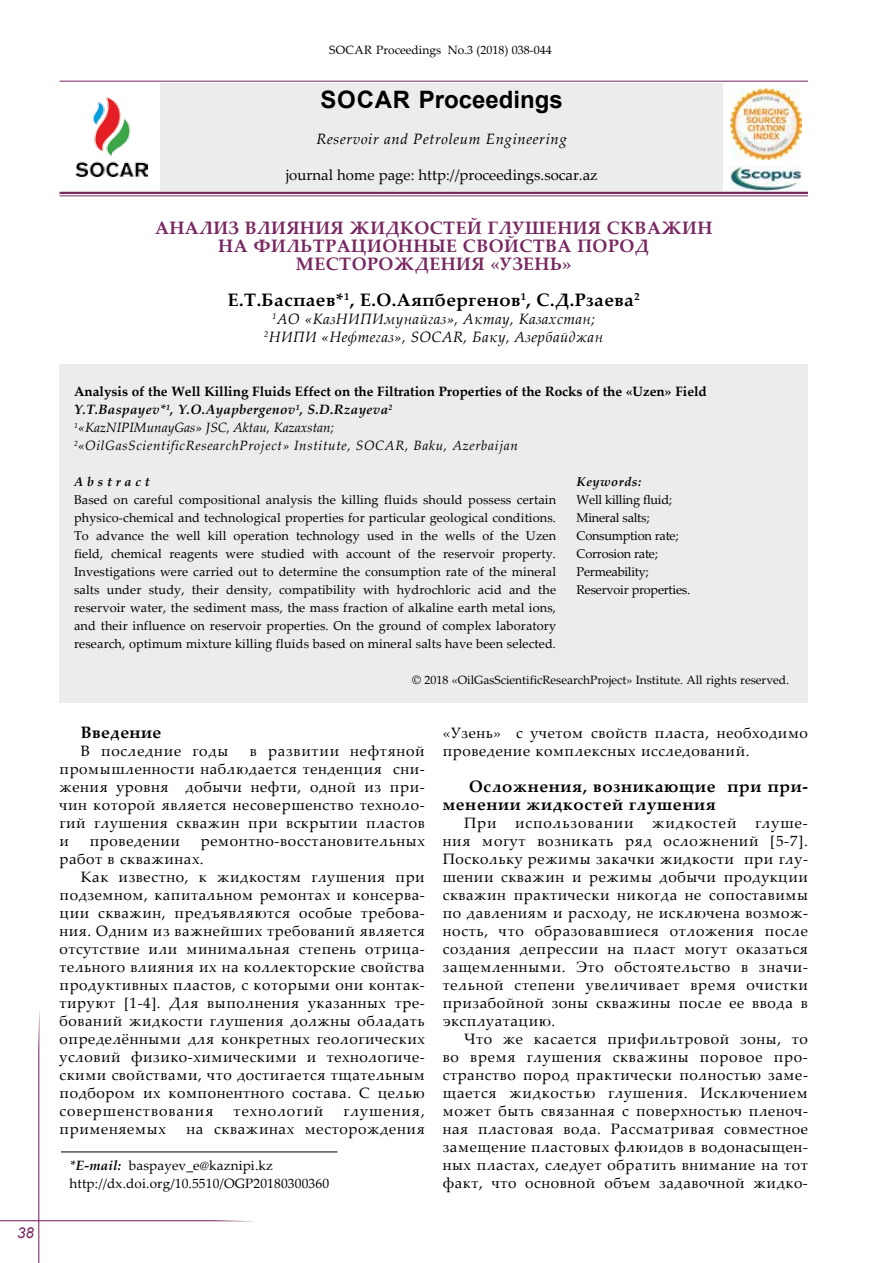
<style>
.page{position:relative;width:893px;height:1263px;background:#fff}
.page>*{position:absolute;margin:0;border:0;box-sizing:border-box;transform-origin:0 0}
.t1{font:700 24px "Arial";color:#000}
.t2{font:700 18px/18px "Palatino Linotype";letter-spacing:.025em;color:#782761;text-align:center}
.t3{font:700 18px "Palatino Linotype";letter-spacing:.025em;color:#000}
.t4{font:700 16.5px/18px "Palatino Linotype";letter-spacing:.04em;color:#000}
.t5{font:15px/18px "Palatino Linotype";letter-spacing:.04em;color:#000;text-align:justify}
.t6{font:italic 15px/18px "Palatino Linotype";letter-spacing:.025em;color:#000;text-align:center}
.t7{font:15px "Palatino Linotype";color:#000}
.t8{font:15px "Palatino Linotype";letter-spacing:.065em;color:#000}
.t9{font:italic 15px "Arial";color:#782761}
.t10{font:italic 13.5px/18px "Palatino Linotype";letter-spacing:.05em;color:#000}
.t11{font:13.5px/18px "Palatino Linotype";letter-spacing:.01em;color:#000}
.t12{font:12.75px/18px "Palatino Linotype";letter-spacing:-.02em;color:#000;text-align:justify}
.t13{font:italic 700 12.75px "Palatino Linotype";letter-spacing:.04em;color:#000}
.t14{font:12px "Palatino Linotype";color:#000}
.s1{font-weight:700;font-style:normal}
.s2{font-weight:700}
.s3{font-weight:700;font-style:italic}
</style>
<div class="page">
<svg style="left:0;top:1010px;width:255px;height:253px"></svg>
<div style="left:60px;top:364px;width:748px;height:339px;background:#ececed"></div>
<hr style="left:61px;top:1151px;width:276px;height:1px;background:#000">
<hr style="left:60px;top:192px;width:748px;height:2px;background:#782761">
<hr style="left:60px;top:195px;width:748px;height:1px;background:#782761">
<hr style="left:60px;top:81px;width:748px;height:1px;background:#782761">
<img style="left:731px;top:89px;width:70px;height:70px">
<div style="left:161px;top:83px;width:562px;height:108px;background:#ececed"></div>
<img style="left:731px;top:167px;width:71px;height:23px">
<img style="left:75px;top:97px;width:72px;height:80px">
<p class="t9" style="left:17px;top:1223px;width:18px">38</p>
<p class="t14" style="left:329px;top:41px;width:224px">SOCAR Proceedings No.3 (2018) 038-044</p>
<h1 class="t1" style="left:321px;top:84px;width:244px">SOCAR Proceedings</h1>
<p class="t6" style="left:317px;top:129px;width:252px">Reservoir and Petroleum Engineering</p>
<p class="t7" style="left:286px;top:164px;width:313px">journal home page: http://proceedings.socar.az</p>
<p class="t2" style="left:155px;top:218px;width:559px">АНАЛИЗ ВЛИЯНИЯ ЖИДКОСТЕЙ ГЛУШЕНИЯ СКВАЖИН<br>НА ФИЛЬТРАЦИОННЫЕ СВОЙСТВА ПОРОД<br>МЕСТОРОЖДЕНИЯ «УЗЕНЬ»</p>
<p class="t3" style="left:228px;top:287px;width:413px">Е.Т.Баспаев*<sup>1</sup>, Е.О.Аяпбергенов<sup>1</sup>, С.Д.Рзаева<sup>2</sup></p>
<p class="t6" style="left:264px;top:309px;width:340px"><sup>1</sup>AО «КазНИПИмунайгаз», Актау, Казахстан;<br><sup>2</sup>НИПИ «Нефтегаз», SOCAR, Баку, Азербайджан</p>
<p class="t10" style="left:74px;top:382px;width:634px"><span class="s1">Analysis of the Well Killing Fluids Effect on the Filtration Properties of the Rocks of the «Uzen» Field </span><span class="s2">Y.T.Baspayev*</span><sup>1</sup><span class="s2">, Y.O.Ayapbergenov</span><sup>1</sup><span class="s2">, S.D.Rzayeva</span><sup>2<br></sup><sup>1</sup>«KazNIPIMunayGas» JSC, Aktau, Kazaxstan;<br><sup>2</sup>«OilGasScientificResearchProject» Institute, SOCAR, Baku, Azerbaijan</p>
<p class="t13" style="left:74px;top:473px;width:77px">A b s t r a c t</p>
<p class="t12" style="left:74px;top:490px;width:484px">Based on careful compositional analysis the killing fluids should possess certain physico-chemical and technological properties for particular geological conditions.<br>To advance the well kill operation technology used in the wells of the Uzen field, chemical reagents were studied with account of the reservoir property.<br>Investigations were carried out to determine the consumption rate of the mineral salts under study, their density, compatibility with hydrochloric acid and the reservoir water, the sediment mass, the mass fraction of alkaline earth metal ions, and their influence on reservoir properties. On the ground of complex laboratory research, optimum mixture killing fluids based on mineral salts have been selected.</p>
<p class="t13" style="left:577px;top:473px;width:66px">Keywords:</p>
<p class="t12" style="left:577px;top:490px;width:115px;text-align:left">Well killing fluid;<br>Mineral salts;<br>Consumption rate;<br>Corrosion rate;<br>Permeability;<br>Reservoir properties.</p>
<p class="t14" style="left:412px;top:671px;width:378px">© 2018 «OilGasScientificResearchProject» Institute. All rights reserved.</p>
<p class="t4" style="left:81px;top:723px;width:82px">Введение</p>
<p class="t5" style="left:81px;top:741px;width:149px">В последние годы</p>
<p class="t5" style="left:60px;top:741px;width:367px;text-indent:190px">в развитии нефтяной промышленности наблюдается тенденция сни&shy;жения уровня добычи нефти, одной из при&shy;чин которой является несовершенство техноло&shy;гий глушения скважин при вскрытии пластов и</p>
<p class="t5" style="left:60px;top:831px;width:367px;text-indent:141px">ремонтно-восстановительных работ в скважинах.</p>
<p class="t5" style="left:60px;top:867px;width:367px;text-indent:21px">Как известно, к жидкостям глушения при подземном, капитальном ремонтах и консерва&shy;ции скважин, предъявляются особые требова&shy;ния. Одним из важнейших требований является отсутствие или минимальная степень отрица&shy;тельного влияния их на коллекторские свойства продуктивных пластов, с которыми они контак&shy;тируют [1-4]. Для выполнения указанных тре&shy;бований жидкости глушения должны обладать определёнными для конкретных геологических условий физико-химическими и технологиче&shy;скими свойствами, что достигается тщательным подбором их компонентного состава. С целью совершенствования</p>
<p class="t5" style="left:90px;top:831px;width:92px">проведении</p>
<p class="t8" style="left:234px;top:1100px;width:91px">технологий</p>
<p class="t8" style="left:344px;top:1100px;width:83px">глушения,</p>
<p class="t5" style="left:60px;top:1119px;width:108px">применяемых</p>
<p class="t5" style="left:187px;top:1119px;width:240px">на скважинах месторождения</p>
<p class="t11" style="left:70px;top:1156px;width:261px"><span class="s3">*E-mail:</span> baspayev_e@kaznipi.kz http://dx.doi.org/10.5510/OGP20180300360</p>
<p class="t5" style="left:443px;top:723px;width:367px">«Узень» с учетом свойств пласта, необходимо проведение комплексных исследований.</p>
<p class="t4" style="left:443px;top:777px;width:367px;text-indent:26px">Осложнения, возникающие при при&shy;менении жидкостей глушения</p>
<p class="t5" style="left:443px;top:813px;width:367px;text-indent:21px">При использовании жидкостей глуше&shy;ния могут возникать ряд осложнений [5-7].<br>Поскольку режимы закачки жидкости при глу&shy;шении скважин и режимы добычи продукции скважин практически никогда не сопоставимы по давлениям и расходу, не исключена возмож&shy;ность, что образовавшиеся отложения после создания депрессии на пласт могут оказаться защемленными. Это обстоятельство в значи&shy;тельной степени увеличивает время очистки призабойной зоны скважины после ее ввода в эксплуатацию.</p>
<p class="t5" style="left:443px;top:1029px;width:367px;text-indent:21px">Что же касается прифильтровой зоны, то во время глушения скважины поровое про&shy;странство пород практически полностью заме&shy;щается жидкостью глушения. Исключением может быть связанная с поверхностью пленоч&shy;ная пластовая вода. Рассматривая совместное замещение пластовых флюидов в водонасыщен&shy;ных пластах, следует обратить внимание на тот факт, что основной объем задавочной жидко-</p>
</div>
